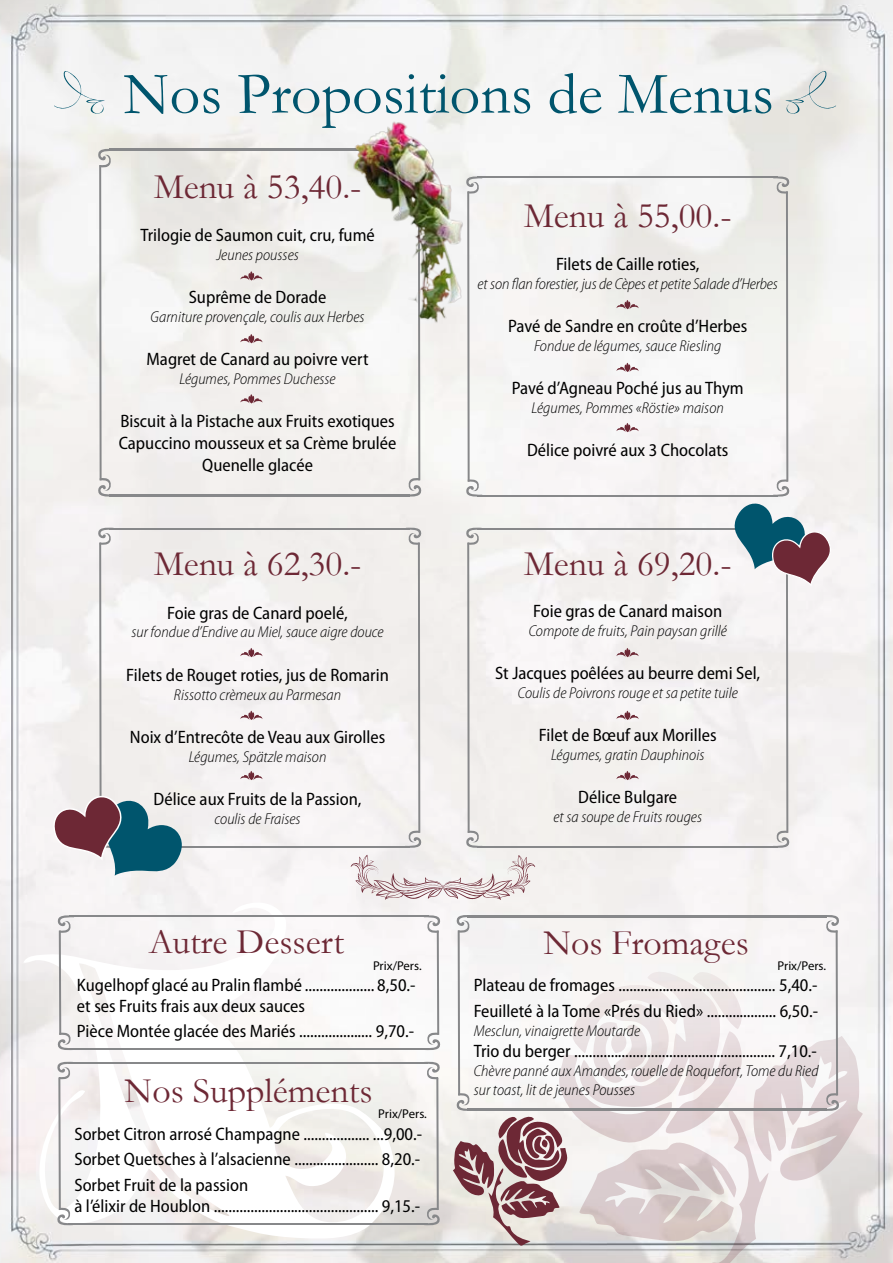
<style>
.page{position:relative;width:893px;height:1263px;background:#fff}
.page>*{position:absolute;margin:0;border:0;box-sizing:border-box;transform-origin:0 0}
.t1{font:60px "Garamond";color:#00556d}
.t2{font:36px "Garamond";color:#6d2835}
.t3{font:semi-condensed 18px/25.5px "Myriad Pro";color:#000}
.t4{font:italic 300 semi-condensed 15.75px/18.9px "Myriad Pro";color:#000}
.t5{font:12.75px "Myriad Pro";color:#000}
</style>
<div class="page">
<img style="left:0;top:0;width:893px;height:1263px">
<svg style="left:23px;top:902px;width:372px;height:337px;fill:#f9f7f6"></svg>
<hr style="left:68px;top:1223px;width:360px;height:2px;background:#87888a">
<hr style="left:58px;top:1077px;width:3px;height:133px;background:#87888a">
<svg style="left:56px;top:1207px;width:18px;height:19px"></svg>
<hr style="left:436px;top:1078px;width:3px;height:132px;background:#87888a">
<svg style="left:423px;top:1207px;width:18px;height:19px"></svg>
<svg style="left:56px;top:1061px;width:18px;height:18px"></svg>
<svg style="left:423px;top:1061px;width:18px;height:18px"></svg>
<hr style="left:68px;top:1062px;width:360px;height:2px;background:#87888a">
<hr style="left:458px;top:930px;width:2px;height:165px;background:#87888a">
<hr style="left:836px;top:930px;width:2px;height:165px;background:#87888a">
<svg style="left:453px;top:970px;width:410px;height:293px"></svg>
<svg style="left:455px;top:914px;width:18px;height:19px"></svg>
<svg style="left:823px;top:914px;width:17px;height:19px"></svg>
<hr style="left:468px;top:915px;width:359px;height:2px;background:#87888a">
<hr style="left:109px;top:846px;width:301px;height:2px;background:#87888a">
<hr style="left:99px;top:543px;width:3px;height:290px;background:#87888a">
<hr style="left:418px;top:543px;width:2px;height:290px;background:#87888a">
<svg style="left:405px;top:830px;width:18px;height:18px"></svg>
<svg style="left:97px;top:527px;width:17px;height:18px"></svg>
<svg style="left:405px;top:527px;width:18px;height:18px"></svg>
<hr style="left:109px;top:528px;width:301px;height:2px;background:#87888a">
<hr style="left:477px;top:846px;width:301px;height:2px;background:#87888a">
<hr style="left:467px;top:543px;width:3px;height:290px;background:#87888a">
<svg style="left:465px;top:830px;width:17px;height:18px"></svg>
<hr style="left:786px;top:543px;width:2px;height:290px;background:#87888a">
<svg style="left:773px;top:830px;width:18px;height:18px"></svg>
<svg style="left:465px;top:527px;width:17px;height:18px"></svg>
<hr style="left:477px;top:528px;width:301px;height:2px;background:#87888a">
<hr style="left:109px;top:494px;width:301px;height:2px;background:#87888a">
<hr style="left:99px;top:165px;width:3px;height:315px;background:#87888a">
<svg style="left:97px;top:478px;width:17px;height:19px"></svg>
<hr style="left:418px;top:165px;width:2px;height:315px;background:#87888a">
<svg style="left:405px;top:478px;width:18px;height:19px"></svg>
<svg style="left:97px;top:148px;width:17px;height:20px"></svg>
<hr style="left:109px;top:149px;width:301px;height:2px;background:#87888a">
<hr style="left:477px;top:495px;width:301px;height:1px;background:#87888a">
<hr style="left:467px;top:191px;width:3px;height:291px;background:#87888a">
<svg style="left:465px;top:479px;width:17px;height:18px"></svg>
<hr style="left:786px;top:191px;width:2px;height:291px;background:#87888a">
<svg style="left:773px;top:479px;width:18px;height:18px"></svg>
<svg style="left:470px;top:176px;width:12px;height:18px"></svg>
<svg style="left:773px;top:176px;width:18px;height:18px"></svg>
<hr style="left:477px;top:176px;width:301px;height:2px;background:#87888a">
<svg style="left:616px;top:300px;width:23px;height:9px"></svg>
<svg style="left:616px;top:648px;width:23px;height:9px"></svg>
<svg style="left:240px;top:271px;width:23px;height:10px"></svg>
<svg style="left:240px;top:648px;width:23px;height:9px"></svg>
<svg style="left:616px;top:363px;width:23px;height:9px"></svg>
<svg style="left:616px;top:711px;width:23px;height:9px"></svg>
<svg style="left:240px;top:334px;width:23px;height:9px"></svg>
<svg style="left:240px;top:711px;width:23px;height:9px"></svg>
<svg style="left:616px;top:423px;width:23px;height:9px"></svg>
<svg style="left:616px;top:771px;width:23px;height:9px"></svg>
<svg style="left:240px;top:394px;width:23px;height:10px"></svg>
<svg style="left:240px;top:771px;width:23px;height:9px"></svg>
<svg style="left:54px;top:71px;width:51px;height:43px"></svg>
<svg style="left:786px;top:71px;width:50px;height:43px;background:#dbdedb"></svg>
<svg style="left:351px;top:855px;width:184px;height:45px"></svg>
<img style="left:343px;top:103px;width:127px;height:240px">
<svg style="left:732px;top:503px;width:100px;height:85px"></svg>
<svg style="left:54px;top:794px;width:128px;height:82px"></svg>
<hr style="left:69px;top:1048px;width:359px;height:2px;background:#87888a">
<hr style="left:59px;top:930px;width:2px;height:105px;background:#87888a">
<svg style="left:56px;top:1032px;width:18px;height:19px"></svg>
<hr style="left:437px;top:930px;width:2px;height:105px;background:#87888a">
<svg style="left:424px;top:1032px;width:18px;height:19px"></svg>
<svg style="left:56px;top:914px;width:18px;height:19px"></svg>
<svg style="left:424px;top:914px;width:18px;height:19px"></svg>
<hr style="left:69px;top:915px;width:359px;height:2px;background:#87888a">
<h1 class="t1" style="left:123px;top:53px;width:652px">Nos Propositions de Menus</h1>
<h2 class="t2" style="left:154px;top:162px;width:209px">Menu à 53,40.-</h2>
<p class="t3" style="left:140px;top:222px;width:236px">Trilogie de Saumon cuit, cru, fumé</p>
<p class="t4" style="left:216px;top:245px;width:84px">Jeunes pousses</p>
<p class="t3" style="left:189px;top:284px;width:139px">Suprême de Dorade</p>
<p class="t4" style="left:151px;top:307px;width:215px">Garniture provençale, coulis aux Herbes</p>
<p class="t3" style="left:147px;top:346px;width:224px">Magret de Canard au poivre vert</p>
<p class="t4" style="left:179px;top:369px;width:158px">Légumes, Pommes Duchesse</p>
<p class="t3" style="left:119px;top:410px;width:279px;line-height:21.6px;text-align:center">Biscuit à la Pistache aux Fruits exotiques<br>Capuccino mousseux et sa Crème brulée<br>Quenelle glacée</p>
<h2 class="t2" style="left:154px;top:540px;width:209px">Menu à 62,30.-</h2>
<p class="t3" style="left:167px;top:599px;width:182px">Foie gras de Canard poelé,</p>
<p class="t4" style="left:131px;top:623px;width:254px">sur fondue d’Endive au Miel, sauce aigre douce</p>
<p class="t3" style="left:126px;top:662px;width:264px">Filets de Rouget roties, jus de Romarin</p>
<p class="t4" style="left:174px;top:685px;width:169px">Rissotto crèmeux au Parmesan</p>
<p class="t3" style="left:130px;top:724px;width:257px">Noix d’Entrecôte de Veau aux Girolles</p>
<p class="t4" style="left:189px;top:747px;width:139px">Légumes, Spätzle maison</p>
<p class="t3" style="left:154px;top:786px;width:210px">Délice aux Fruits de la Passion,</p>
<p class="t4" style="left:215px;top:809px;width:88px">coulis de Fraises</p>
<h2 class="t2" style="left:149px;top:917px;width:197px">Autre Dessert</h2>
<p class="t3" style="left:77px;top:974px;width:340px;line-height:21px">Kugelhopf glacé au Pralin flambé ................... 8,50.- et ses Fruits frais aux deux sauces</p>
<p class="t3" style="left:77px;top:1018px;width:339px">Pièce Montée glacée des Mariés .................... 9,70.-</p>
<p class="t5" style="left:373px;top:957px;width:50px">Prix/Pers.</p>
<h2 class="t2" style="left:125px;top:1067px;width:249px">Nos Suppléments</h2>
<p class="t3" style="left:74px;top:1121px;width:349px;text-align:justify">Sorbet Citron arrosé Champagne .................. ...9,00.- Sorbet Quetsches à l’alsacienne ....................... 8,20.- Sorbet Fruit de la passion</p>
<p class="t3" style="left:74px;top:1193px;width:347px">à l’élixir de Houblon ............................................. 9,15.-</p>
<p class="t5" style="left:378px;top:1106px;width:50px">Prix/Pers.</p>
<h2 class="t2" style="left:524px;top:191px;width:209px">Menu à 55,00.-</h2>
<p class="t3" style="left:556px;top:251px;width:145px">Filets de Caille roties,</p>
<p class="t4" style="left:478px;top:274px;width:302px">et son flan forestier, jus de Cèpes et petite Salade d’Herbes</p>
<p class="t3" style="left:508px;top:313px;width:241px">Pavé de Sandre en croûte d’Herbes</p>
<p class="t4" style="left:534px;top:336px;width:189px">Fondue de légumes, sauce Riesling</p>
<p class="t3" style="left:512px;top:375px;width:233px">Pavé d’Agneau Poché jus au Thym</p>
<p class="t4" style="left:532px;top:398px;width:194px">Légumes, Pommes «Röstie» maison</p>
<p class="t3" style="left:527px;top:437px;width:203px">Délice poivré aux 3 Chocolats</p>
<h2 class="t2" style="left:524px;top:540px;width:209px">Menu à 69,20.-</h2>
<p class="t3" style="left:533px;top:598px;width:190px">Foie gras de Canard maison</p>
<p class="t4" style="left:529px;top:621px;width:200px">Compote de fruits, Pain paysan grillé</p>
<p class="t3" style="left:495px;top:660px;width:267px">St Jacques poêlées au beurre demi Sel,</p>
<p class="t4" style="left:518px;top:683px;width:222px">Coulis de Poivrons rouge et sa petite tuile</p>
<p class="t3" style="left:539px;top:722px;width:179px">Filet de Bœuf aux Morilles</p>
<p class="t4" style="left:551px;top:745px;width:155px">Légumes, gratin Dauphinois</p>
<p class="t3" style="left:578px;top:784px;width:100px">Délice Bulgare</p>
<p class="t4" style="left:553px;top:807px;width:150px">et sa soupe de Fruits rouges</p>
<h2 class="t2" style="left:543px;top:918px;width:207px">Nos Fromages</h2>
<p class="t3" style="left:474px;top:972px;width:346px">Plateau de fromages ........................................... 5,40.-<br>Feuilleté à la Tome «Prés du Ried» ................... 6,50.-</p>
<p class="t4" style="left:474px;top:1021px;width:168px">Mesclun, vinaigrette Moutarde</p>
<p class="t3" style="left:474px;top:1038px;width:345px">Trio du berger ....................................................... 7,10.-</p>
<p class="t4" style="left:474px;top:1061px;width:346px">Chèvre panné aux Amandes, rouelle de Roquefort, Tome du Ried sur toast, lit de jeunes Pousses</p>
<p class="t5" style="left:777px;top:958px;width:50px">Prix/Pers.</p>
</div>
